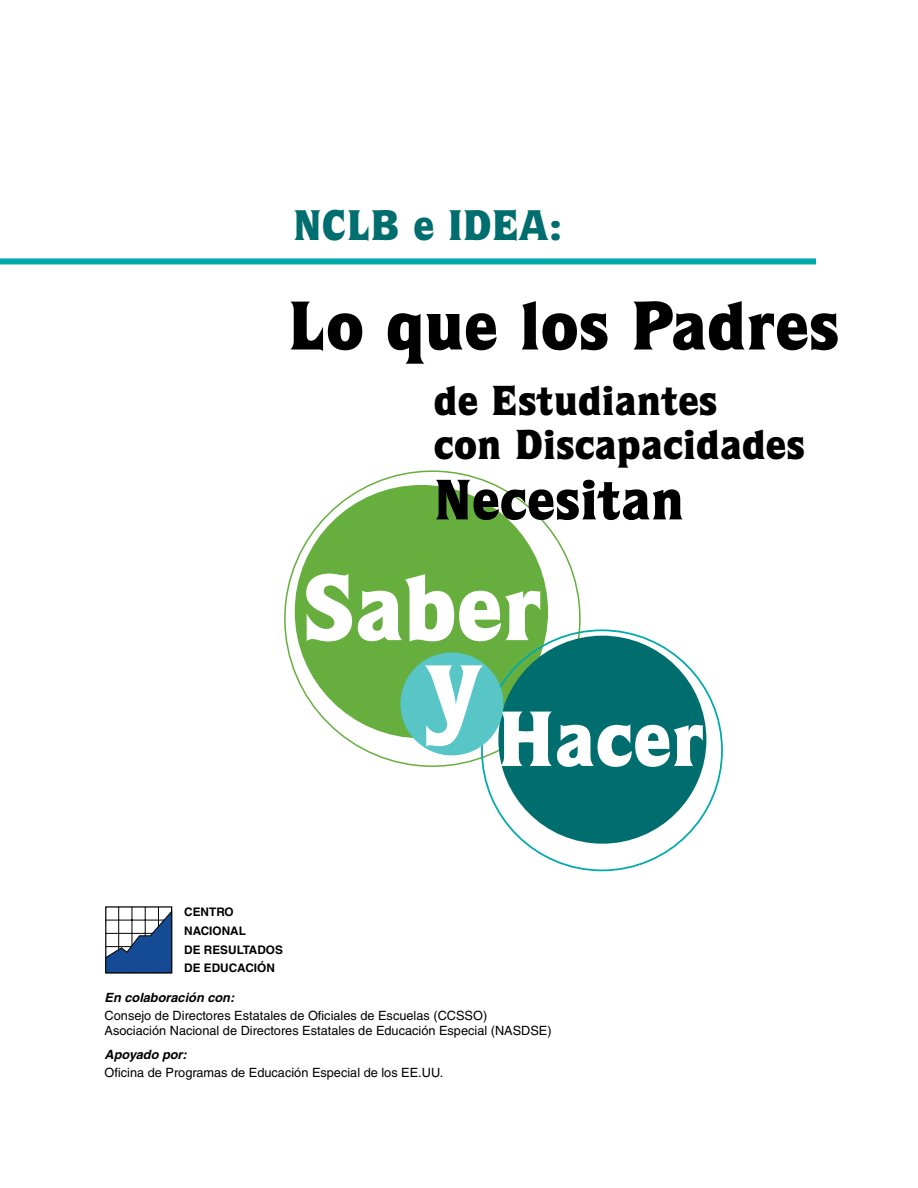
<style>
.page{position:relative;width:918px;height:1188px;background:#fff}
.page>*{position:absolute;margin:0;border:0;box-sizing:border-box;transform-origin:0 0}
.t1{font:900 111.45px "Quorum IT Cby BT";color:#fff}
.t2{font:900 94.05px "Quorum IT Cby BT";color:#fff}
.t3{font:900 78.3px "Quorum IT Cby BT";color:#fff}
.t4{font:900 69px "Quorum IT Cby BT";color:#000}
.t5{font:900 57px "Quorum IT Cby BT";color:#000}
.t6{font:900 42.9px "Quorum IT Cby BT";color:#006d6e}
.t7{font:900 42px/43.5px "Quorum IT Cby BT";color:#000}
.t8{font:12.75px/15px "Helvetica";color:#000}
.t9{font:italic 700 12.75px "Helvetica";color:#000}
.t10{font:700 11.85px/18.6px "Helvetica";color:#000}
</style>
<div class="page">
<div style="left:295px;top:485px;width:253px;height:253px;background:#66ae3e;border-radius:50%"></div>
<div style="left:0;top:258px;width:816px;height:6px;background:#00aaac"></div>
<hr style="left:118px;top:907px;width:1px;height:66px;background:#000">
<hr style="left:131px;top:907px;width:1px;height:66px;background:#000">
<hr style="left:145px;top:907px;width:1px;height:66px;background:#000">
<hr style="left:158px;top:907px;width:1px;height:66px;background:#000">
<svg style="left:105px;top:909px;width:68px;height:65px"></svg>
<div style="left:498px;top:636px;width:208px;height:208px;background:#006d6e;border-radius:50%"></div>
<div style="left:400px;top:652px;width:103px;height:103px;background:#58c5c7;border-radius:50%"></div>
<h3 class="t6" style="left:293px;top:198px;width:271px">NCLB e IDEA:</h3>
<h3 class="t4" style="left:288px;top:283px;width:553px">Lo que los Padres</h3>
<h3 class="t7" style="left:434px;top:378px;width:373px">de Estudiantes<br>con Discapacidades</h3>
<h3 class="t5" style="left:434px;top:464px;width:252px">Necesitan</h3>
<h2 class="t2" style="left:302px;top:550px;width:241px">Saber</h2>
<p class="t10" style="left:184px;top:903px;width:100px">CENTRO<br>NACIONAL<br>DE RESULTADOS<br>DE EDUCACIÓN</p>
<h1 class="t1" style="left:426px;top:615px;width:57px">y</h1>
<h3 class="t3" style="left:498px;top:691px;width:208px">Hacer</h3>
<p class="t9" style="left:105px;top:989px;width:131px">En colaboración con:</p>
<p class="t8" style="left:105px;top:1008px;width:449px">Consejo de Directores Estatales de Oficiales de Escuelas (CCSSO)<br>Asociación Nacional de Directores Estatales de Educación Especial (NASDSE)</p>
<p class="t9" style="left:105px;top:1046px;width:84px">Apoyado por:</p>
<p class="t8" style="left:105px;top:1065px;width:340px">Oficina de Programas de Educación Especial de los EE.UU.</p>
</div>
